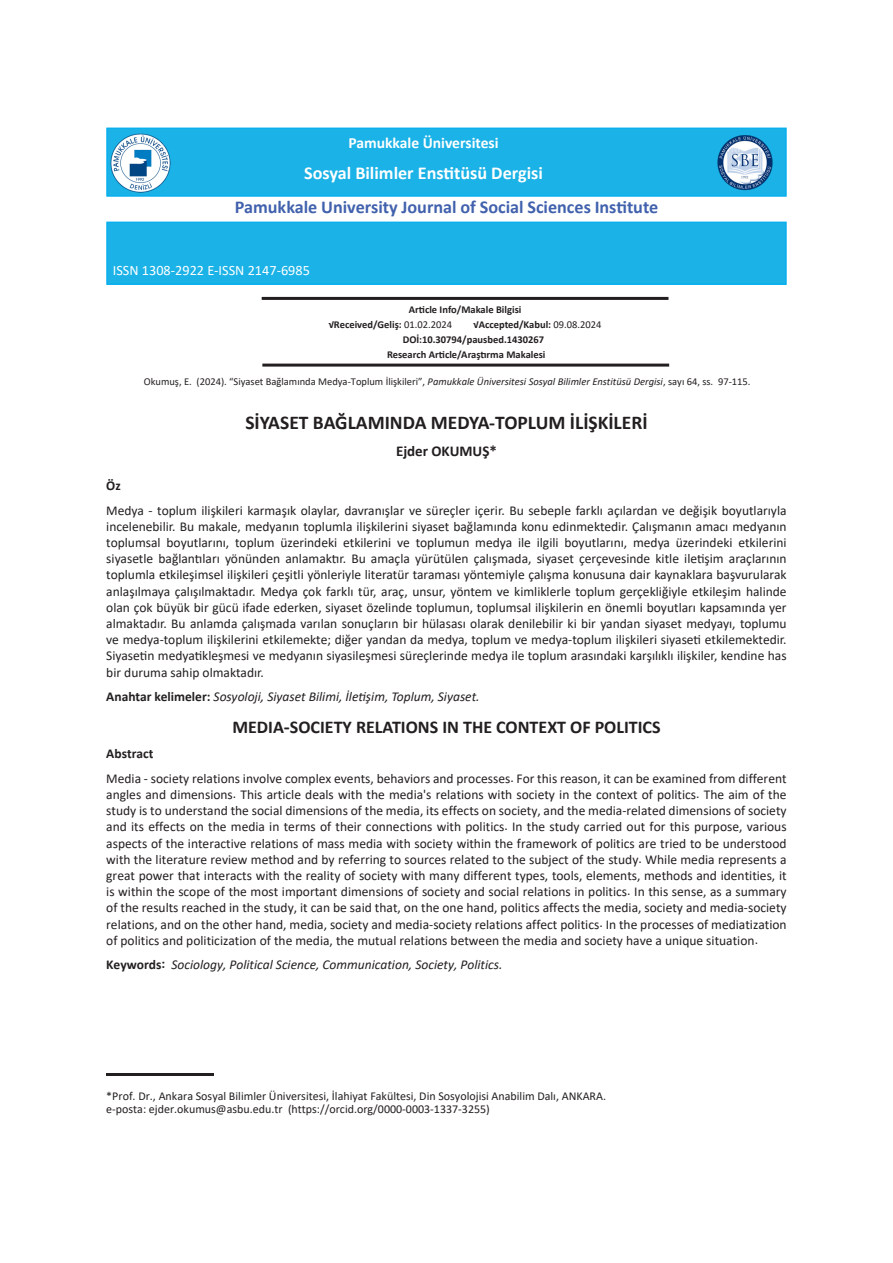
<style>
.page{position:relative;width:893px;height:1263px;background:#fff}
.page>*{position:absolute;margin:0;border:0;box-sizing:border-box;transform-origin:0 0}
.t1{font:700 19.5px "Calibri";color:#231f20}
.t2{font:700 18.15px "Calibri";color:#4161ad}
.t3{font:700 18.15px "Calibri";color:#fff}
.t4{font:700 18px "Calibri";color:#231f20}
.t5{font:700 15.6px "Calibri";color:#fff}
.t6{font:700 15px "Calibri";color:#231f20}
.t7{font:14.25px "Calibri";color:#fff}
.t8{font:13.5px/16.2px "Calibri";color:#231f20;text-align:justify}
.t9{font:italic 13.5px "Calibri";color:#231f20}
.t10{font:700 13.5px "Calibri";color:#231f20}
.t11{font:12px/13.5px "Calibri";color:#231f20}
.t12{font:700 10.5px/15px "Calibri";color:#231f20}
.t13{font:10.5px "Calibri";color:#231f20}
.s1{font-weight:400}
.s2{font-style:italic}
.s3{font-weight:700;font-style:normal}
.s4{font-size:19.5px}
</style>
<div class="page">
<hr style="left:106px;top:1073px;width:108px;height:3px;background:#231f20">
<hr style="left:262px;top:297px;width:406px;height:3px;background:#231f20">
<hr style="left:262px;top:364px;width:407px;height:3px;background:#231f20">
<div style="left:106px;top:222px;width:681px;height:63px;background:#1ab2e7;border:1px solid #00aeef"></div>
<div style="left:106px;top:128px;width:681px;height:69px;background:#1ab2e7;border:1px solid #00aeef"></div>
<img style="left:717px;top:135px;width:56px;height:56px">
<img style="left:111px;top:133px;width:59px;height:59px">
<p class="t5" style="left:348px;top:131px;width:152px">Pamukkale Üniversitesi</p>
<h2 class="t3" style="left:304px;top:160px;width:240px">Sosyal Bilimler Enstitüsü Dergisi</h2>
<h2 class="t2" style="left:235px;top:194px;width:425px">Pamukkale University Journal of Social Sciences Institute</h2>
<p class="t7" style="left:113px;top:260px;width:199px">ISSN 1308-2922 E-ISSN 2147-6985</p>
<p class="t12" style="left:329px;top:302px;width:194px;text-indent:80px">Article Info/Makale Bilgisi √Received/Geliş: <span class="s1">01.02.2024</span></p>
<p class="t12" style="left:473px;top:317px;width:129px">√Accepted/Kabul: <span class="s1">09.08.2024</span></p>
<p class="t12" style="left:403px;top:332px;width:143px">DOİ:10.30794/pausbed.1430267</p>
<p class="t12" style="left:387px;top:347px;width:160px">Research Article/Araştırma Makalesi</p>
<p class="t13" style="left:144px;top:374px;width:608px">Okumuş, E. (2024). “Siyaset Bağlamında Medya-Toplum İlişkileri”, <span class="s2">Pamukkale Üniversitesi Sosyal Bilimler Enstitüsü Dergisi</span>, sayı 64, ss. 97-115.</p>
<h1 class="t1" style="left:245px;top:409px;width:404px">SİYASET BAĞLAMINDA MEDYA-TOPLUM İLİŞKİLERİ</h1>
<p class="t6" style="left:396px;top:441px;width:102px">Ejder OKUMUŞ*</p>
<p class="t10" style="left:106px;top:476px;width:16px">Öz</p>
<p class="t8" style="left:106px;top:502px;width:682px">Medya - toplum ilişkileri karmaşık olaylar, davranışlar ve süreçler içerir. Bu sebeple farklı açılardan ve değişik boyutlarıyla incelenebilir. Bu makale, medyanın toplumla ilişkilerini siyaset bağlamında konu edinmektedir. Çalışmanın amacı medyanın toplumsal boyutlarını, toplum üzerindeki etkilerini ve toplumun medya ile ilgili boyutlarını, medya üzerindeki etkilerini siyasetle bağlantıları yönünden anlamaktır. Bu amaçla yürütülen çalışmada, siyaset çerçevesinde kitle iletişim araçlarının toplumla etkileşimsel ilişkileri çeşitli yönleriyle literatür taraması yöntemiyle çalışma konusuna dair kaynaklara başvurularak anlaşılmaya çalışılmaktadır. Medya çok farklı tür, araç, unsur, yöntem ve kimliklerle toplum gerçekliğiyle etkileşim halinde olan çok büyük bir gücü ifade ederken, siyaset özelinde toplumun, toplumsal ilişkilerin en önemli boyutları kapsamında yer almaktadır. Bu anlamda çalışmada varılan sonuçların bir hülasası olarak denilebilir ki bir yandan siyaset medyayı, toplumu ve medya-toplum ilişkilerini etkilemekte; diğer yandan da medya, toplum ve medya-toplum ilişkileri siyaseti etkilemektedir.<br>Siyasetin medyatikleşmesi ve medyanın siyasileşmesi süreçlerinde medya ile toplum arasındaki karşılıklı ilişkiler, kendine has bir duruma sahip olmaktadır.</p>
<p class="t9" style="left:106px;top:687px;width:375px"><span class="s3">Anahtar kelimeler:</span> Sosyoloji, Siyaset Bilimi, İletişim, Toplum, Siyaset.</p>
<h3 class="t4" style="left:232px;top:715px;width:430px">MEDIA<span class="s4">-</span>SOCIETY RELATIONS IN THE CONTEXT OF POLITICS</h3>
<p class="t10" style="left:106px;top:744px;width:49px">Abstract</p>
<p class="t8" style="left:106px;top:770px;width:682px">Media - society relations involve complex events, behaviors and processes. For this reason, it can be examined from different angles and dimensions. This article deals with the media's relations with society in the context of politics. The aim of the study is to understand the social dimensions of the media, its effects on society, and the media-related dimensions of society and its effects on the media in terms of their connections with politics. In the study carried out for this purpose, various aspects of the interactive relations of mass media with society within the framework of politics are tried to be understood with the literature review method and by referring to sources related to the subject of the study. While media represents a great power that interacts with the reality of society with many different types, tools, elements, methods and identities, it is within the scope of the most important dimensions of society and social relations in politics. In this sense, as a summary of the results reached in the study, it can be said that, on the one hand, politics affects the media, society and media-society relations, and on the other hand, media, society and media-society relations affect politics. In the processes of mediatization of politics and politicization of the media, the mutual relations between the media and society have a unique situation.</p>
<p class="t9" style="left:106px;top:955px;width:398px"><span class="s3">Keywords:</span> Sociology, Political Science, Communication, Society, Politics.</p>
<p class="t11" style="left:106px;top:1089px;width:501px">*Prof. Dr., Ankara Sosyal Bilimler Üniversitesi, İlahiyat Fakültesi, Din Sosyolojisi Anabilim Dalı, ANKARA. e-posta: ejder.okumus@asbu.edu.tr (https://orcid.org/0000-0003-1337-3255)</p>
</div>
